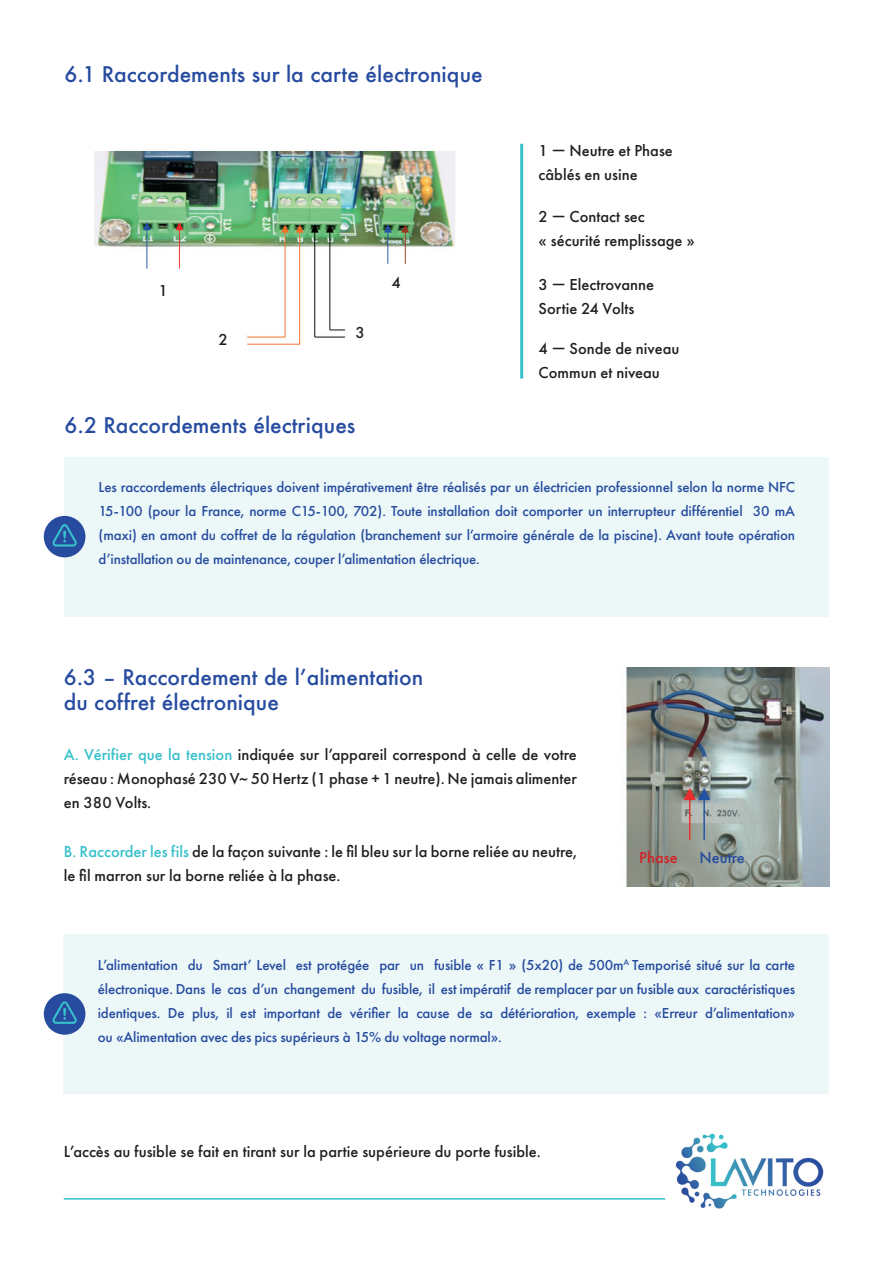
<style>
.page{position:relative;width:893px;height:1263px;background:#fff}
.page>*{position:absolute;margin:0;border:0;box-sizing:border-box;transform-origin:0 0}
.t1{font:500 21px/25.2px "Futura";color:#274c9f}
.t2{font:500 16.5px/24px "Futura PT";color:#231f20}
.t3{font:500 16.5px "Futura PT";color:#274c9f}
.t4{font:500 16.5px "Futura PT";color:#d1232a}
.t5{font:500 15px/24px "Futura PT";letter-spacing:-.01em;color:#274c9f;text-align:justify}
.s1{color:#37c0ca}
</style>
<div class="page">
<img style="left:94px;top:151px;width:361px;height:194px">
<div style="left:64px;top:934px;width:765px;height:160px;background:#ecf7f8"></div>
<div style="left:44px;top:993px;width:41px;height:42px;background:#274c9f;border-radius:50%"></div>
<svg style="left:52px;top:1001px;width:25px;height:23px"></svg>
<div style="left:65px;top:457px;width:764px;height:159px;background:#ecf7f8"></div>
<div style="left:44px;top:516px;width:41px;height:41px;background:#274c9f;border-radius:50%"></div>
<svg style="left:52px;top:524px;width:25px;height:23px"></svg>
<hr style="left:520px;top:144px;width:3px;height:235px;background:#37c0ca">
<img style="left:626px;top:668px;width:203px;height:219px">
<img style="left:676px;top:1133px;width:147px;height:76px">
<hr style="left:64px;top:1198px;width:601px;height:1px;background:#37c0ca">
<h1 class="t1" style="left:65px;top:61px;width:420px">6.1 Raccordements sur la carte électronique</h1>
<p class="t2" style="left:159px;top:278px;width:11px">1</p>
<p class="t2" style="left:219px;top:328px;width:11px">2</p>
<p class="t2" style="left:356px;top:320px;width:11px">3</p>
<h1 class="t1" style="left:65px;top:412px;width:292px">6.2 Raccordements électriques</h1>
<p class="t2" style="left:392px;top:271px;width:11px">4</p>
<p class="t2" style="left:539px;top:139px;width:136px;text-indent:31px">Neutre et Phase câblés en usine</p>
<p class="t2" style="left:539px;top:205px;width:11px">2</p>
<p class="t2" style="left:539px;top:139px;width:11px">1</p>
<p class="t2" style="left:539px;top:205px;width:158px;text-indent:31px">Contact sec<br>« sécurité remplissage »</p>
<p class="t2" style="left:539px;top:272px;width:117px;text-indent:31px">Electrovanne<br>Sortie 24 Volts</p>
<p class="t2" style="left:539px;top:272px;width:11px">3</p>
<p class="t2" style="left:539px;top:336px;width:142px;text-indent:31px">Sonde de niveau<br>Commun et niveau</p>
<p class="t2" style="left:539px;top:336px;width:11px">4</p>
<p class="t5" style="left:99px;top:475px;width:698px">Les raccordements électriques doivent impérativement être réalisés par un électricien professionnel selon la norme NFC 15-100 (pour la France, norme C15-100, 702). Toute installation doit comporter un interrupteur différentiel 30 mA (maxi) en amont du coffret de la régulation (branchement sur l’armoire générale de la piscine). Avant toute opération d’installation ou de maintenance, couper l’alimentation électrique.</p>
<h1 class="t1" style="left:64px;top:664px;width:361px">6.3 – Raccordement de lʼalimentation du coffret électronique</h1>
<p class="t2" style="left:64px;top:742px;width:515px;text-align:justify"><span class="s1">A. Vérifier que la tension</span> indiquée sur l’appareil correspond à celle de votre réseau : Monophasé 230 V~ 50 Hertz (1 phase + 1 neutre). Ne jamais alimenter en 380 Volts.</p>
<p class="t2" style="left:64px;top:840px;width:515px"><span class="s1">B. Raccorder les fils</span> de la façon suivante : le fil bleu sur la borne reliée au neutre, le fil marron sur la borne reliée à la phase.</p>
<p class="t4" style="left:639px;top:848px;width:40px">Phase</p>
<p class="t3" style="left:699px;top:848px;width:47px">Neutre</p>
<p class="t5" style="left:98px;top:953px;width:699px">L’alimentation du Smart’ Level est protégée par un fusible « F1 » (5x20) de 500m<sup>A</sup> Temporisé situé sur la carte électronique. Dans le cas d’un changement du fusible, il est impératif de remplacer par un fusible aux caractéristiques identiques. De plus, il est important de vérifier la cause de sa détérioration, exemple : «Erreur d’alimentation» ou «Alimentation avec des pics supérieurs à 15% du voltage normal».</p>
<p class="t2" style="left:64px;top:1139px;width:479px">L’accès au fusible se fait en tirant sur la partie supérieure du porte fusible.</p>
</div>
